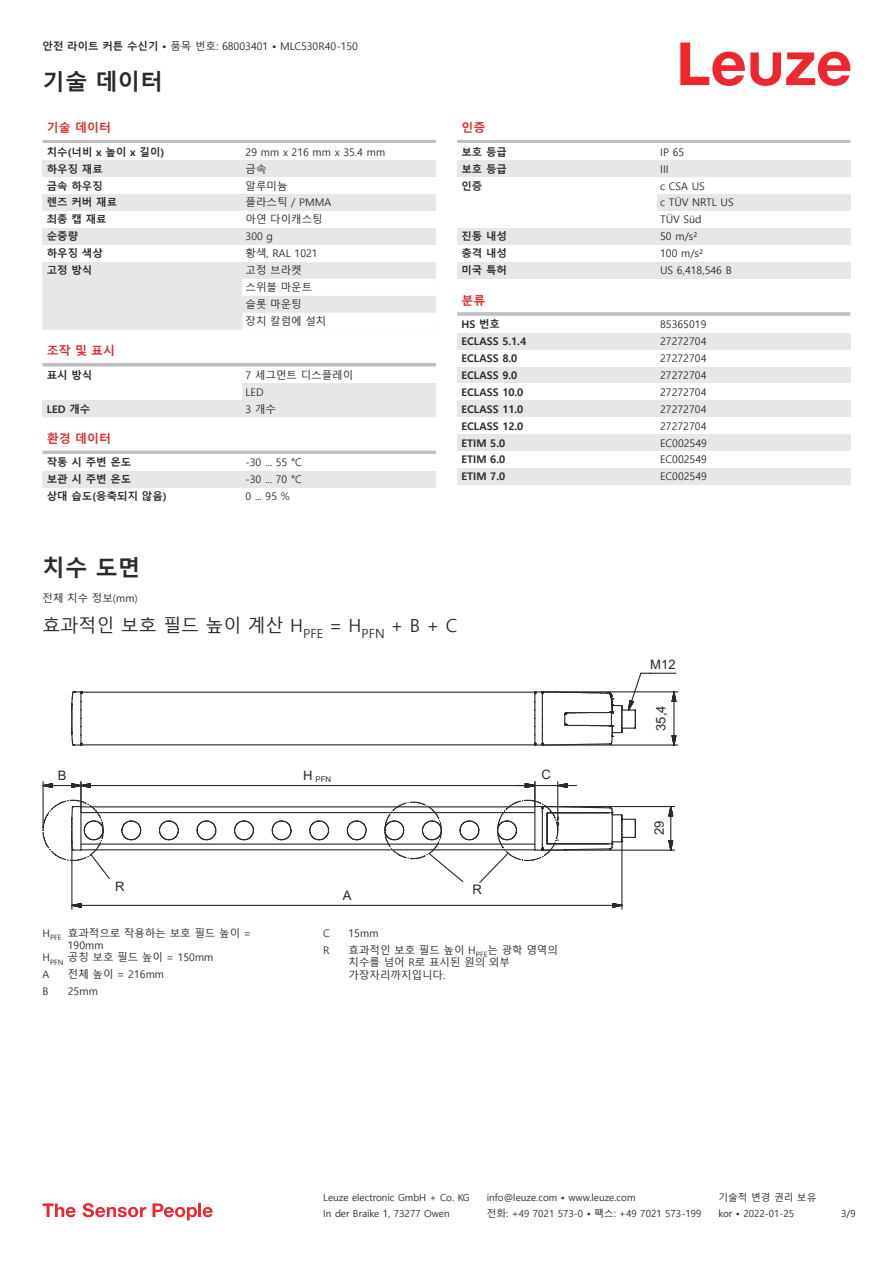
<style>
.page{position:relative;width:893px;height:1263px;background:#fff}
.page>*{position:absolute;margin:0;border:0;box-sizing:border-box;transform-origin:0 0}
.t1{font:700 22.5px "Malgun Gothic";color:#2b292a}
.t2{font:18px "Malgun Gothic";color:#2b292a}
.t3{font:13.05px "Arial";letter-spacing:.005em;color:#2b292a}
.t4{font:700 12px "Malgun Gothic";color:#db2a30}
.t5{font:10.5px/17px "Malgun Gothic";color:#2b292a}
.t6{font:700 10.5px "Malgun Gothic";color:#2b292a}
.t7{font:9.75px "Malgun Gothic";color:#2b292a}
.t8{font:7.8px "Arial";color:#2b292a}
.s1{font-weight:700}
</style>
<div class="page">
<svg style="left:680px;top:43px;width:170px;height:43px"></svg>
<div style="left:43px;top:279px;width:199px;height:51px;background:#e6e7e9"></div>
<hr style="left:43px;top:140px;width:393px;height:3px;background:#bdbfc1">
<div style="left:43px;top:160px;width:199px;height:17px;background:#e6e7e9"></div>
<div style="left:242px;top:160px;width:194px;height:17px;background:#e6e7e9"></div>
<div style="left:43px;top:194px;width:199px;height:17px;background:#e6e7e9"></div>
<div style="left:242px;top:194px;width:194px;height:17px;background:#e6e7e9"></div>
<div style="left:43px;top:228px;width:199px;height:17px;background:#e6e7e9"></div>
<div style="left:242px;top:228px;width:194px;height:17px;background:#e6e7e9"></div>
<div style="left:43px;top:262px;width:199px;height:17px;background:#e6e7e9"></div>
<svg style="left:242px;top:262px;width:194px;height:68px"></svg>
<svg style="left:43px;top:363px;width:393px;height:4px;fill:#bdbfc1"></svg>
<div style="left:242px;top:383px;width:194px;height:17px;background:#e6e7e9"></div>
<div style="left:43px;top:400px;width:199px;height:17px;background:#e6e7e9"></div>
<div style="left:242px;top:400px;width:194px;height:17px;background:#e6e7e9"></div>
<hr style="left:43px;top:451px;width:393px;height:3px;background:#bdbfc1">
<div style="left:43px;top:471px;width:199px;height:17px;background:#e6e7e9"></div>
<div style="left:242px;top:471px;width:194px;height:17px;background:#e6e7e9"></div>
<hr style="left:457px;top:140px;width:393px;height:3px;background:#bdbfc1">
<div style="left:457px;top:160px;width:200px;height:17px;background:#e6e7e9"></div>
<div style="left:657px;top:160px;width:193px;height:17px;background:#e6e7e9"></div>
<div style="left:657px;top:194px;width:193px;height:17px;background:#e6e7e9"></div>
<div style="left:457px;top:228px;width:200px;height:17px;background:#e6e7e9"></div>
<div style="left:657px;top:228px;width:193px;height:17px;background:#e6e7e9"></div>
<div style="left:457px;top:262px;width:200px;height:17px;background:#e6e7e9"></div>
<div style="left:657px;top:262px;width:193px;height:17px;background:#e6e7e9"></div>
<hr style="left:457px;top:312px;width:393px;height:4px;background:#c7c9ca">
<div style="left:457px;top:333px;width:200px;height:17px;background:#e6e7e9"></div>
<div style="left:657px;top:333px;width:193px;height:17px;background:#e6e7e9"></div>
<div style="left:457px;top:367px;width:200px;height:16px;background:#e6e7e9"></div>
<div style="left:657px;top:367px;width:193px;height:16px;background:#e6e7e9"></div>
<div style="left:457px;top:400px;width:200px;height:17px;background:#e6e7e9"></div>
<div style="left:657px;top:400px;width:193px;height:17px;background:#e6e7e9"></div>
<div style="left:457px;top:434px;width:200px;height:17px;background:#e6e7e9"></div>
<div style="left:657px;top:434px;width:193px;height:17px;background:#e6e7e9"></div>
<div style="left:457px;top:468px;width:200px;height:17px;background:#e6e7e9"></div>
<div style="left:657px;top:468px;width:193px;height:17px;background:#e6e7e9"></div>
<svg style="left:43px;top:1203px;width:33px;height:14px"></svg>
<svg style="left:83px;top:1203px;width:63px;height:14px"></svg>
<svg style="left:153px;top:1203px;width:44px;height:17px"></svg>
<hr style="left:198px;top:1203px;width:3px;height:14px;background:#ed272d">
<svg style="left:203px;top:1207px;width:10px;height:10px"></svg>
<svg style="left:71px;top:691px;width:463px;height:9px"></svg>
<svg style="left:71px;top:700px;width:463px;height:46px"></svg>
<svg style="left:534px;top:672px;width:144px;height:74px"></svg>
<svg style="left:43px;top:781px;width:632px;height:129px"></svg>
<p class="t5" style="left:43px;top:38px;width:317px"><span class="s1">안전 라이트 커튼 수신기 •</span> 품목 번호: 68003401 <span class="s1">•</span> MLC530R40-150</p>
<h1 class="t1" style="left:43px;top:69px;width:122px">기술 데이터</h1>
<p class="t4" style="left:47px;top:121px;width:66px">기술 데이터</p>
<p class="t6" style="left:47px;top:146px;width:119px">치수(너비 x 높이 x 길이)</p>
<p class="t5" style="left:246px;top:144px;width:141px">29 mm x 216 mm x 35.4 mm</p>
<p class="t6" style="left:47px;top:163px;width:58px">하우징 재료</p>
<p class="t5" style="left:246px;top:161px;width:22px">금속</p>
<p class="t6" style="left:47px;top:179px;width:58px">금속 하우징</p>
<p class="t5" style="left:246px;top:177px;width:43px">알루미늄</p>
<p class="t6" style="left:47px;top:196px;width:72px">렌즈 커버 재료</p>
<p class="t5" style="left:246px;top:194px;width:87px">플라스틱 / PMMA</p>
<p class="t6" style="left:47px;top:213px;width:61px">최종 캡 재료</p>
<p class="t5" style="left:246px;top:211px;width:79px">아연 다이캐스팅</p>
<p class="t6" style="left:47px;top:230px;width:33px">순중량</p>
<p class="t5" style="left:246px;top:228px;width:29px">300 g</p>
<p class="t6" style="left:47px;top:247px;width:58px">하우징 색상</p>
<p class="t5" style="left:246px;top:245px;width:74px">황색, RAL 1021</p>
<p class="t6" style="left:47px;top:264px;width:47px">고정 방식</p>
<p class="t5" style="left:246px;top:262px;width:82px">고정 브라켓 스위블 마운트 슬롯 마운팅<br>장치 칼럼에 설치</p>
<p class="t4" style="left:47px;top:344px;width:70px">조작 및 표시</p>
<p class="t6" style="left:47px;top:369px;width:47px">표시 방식</p>
<p class="t5" style="left:246px;top:367px;width:109px">7 세그먼트 디스플레이<br>LED</p>
<p class="t6" style="left:47px;top:403px;width:45px">LED 개수</p>
<p class="t5" style="left:246px;top:401px;width:32px">3 개수</p>
<p class="t4" style="left:47px;top:432px;width:66px">환경 데이터</p>
<p class="t6" style="left:47px;top:456px;width:86px">작동 시 주변 온도</p>
<p class="t5" style="left:246px;top:454px;width:58px">-30 ... 55 °C</p>
<p class="t6" style="left:47px;top:473px;width:86px">보관 시 주변 온도</p>
<p class="t5" style="left:246px;top:471px;width:58px">-30 ... 70 °C</p>
<p class="t6" style="left:47px;top:490px;width:121px">상대 습도(응축되지 않음)</p>
<p class="t5" style="left:246px;top:488px;width:46px">0 ... 95 %</p>
<h1 class="t1" style="left:43px;top:555px;width:99px">치수 도면</h1>
<p class="t5" style="left:43px;top:590px;width:97px">전체 치수 정보(mm)</p>
<p class="t4" style="left:461px;top:121px;width:25px">인증</p>
<p class="t6" style="left:461px;top:146px;width:47px">보호 등급</p>
<p class="t5" style="left:660px;top:144px;width:26px">IP 65</p>
<p class="t6" style="left:461px;top:163px;width:47px">보호 등급</p>
<p class="t5" style="left:660px;top:160px;width:10px">III</p>
<p class="t6" style="left:461px;top:179px;width:22px">인증</p>
<p class="t5" style="left:660px;top:177px;width:75px">c CSA US<br>c TÜV NRTL US<br>TÜV Süd</p>
<p class="t6" style="left:461px;top:230px;width:47px">진동 내성</p>
<p class="t5" style="left:660px;top:228px;width:39px">50 m/s²</p>
<p class="t6" style="left:461px;top:247px;width:47px">충격 내성</p>
<p class="t5" style="left:660px;top:245px;width:44px">100 m/s²</p>
<p class="t6" style="left:461px;top:264px;width:47px">미국 특허</p>
<p class="t5" style="left:660px;top:262px;width:73px">US 6,418,546 B</p>
<p class="t4" style="left:461px;top:293px;width:25px">분류</p>
<p class="t6" style="left:461px;top:318px;width:40px">HS 번호</p>
<p class="t5" style="left:660px;top:316px;width:48px">85365019</p>
<p class="t6" style="left:461px;top:335px;width:66px">ECLASS 5.1.4</p>
<p class="t5" style="left:660px;top:333px;width:48px">27272704</p>
<p class="t6" style="left:461px;top:352px;width:57px">ECLASS 8.0</p>
<p class="t5" style="left:660px;top:350px;width:48px">27272704</p>
<p class="t6" style="left:461px;top:369px;width:57px">ECLASS 9.0</p>
<p class="t5" style="left:660px;top:367px;width:48px">27272704</p>
<p class="t6" style="left:461px;top:386px;width:63px">ECLASS 10.0</p>
<p class="t5" style="left:660px;top:384px;width:48px">27272704</p>
<p class="t6" style="left:461px;top:403px;width:63px">ECLASS 11.0</p>
<p class="t5" style="left:660px;top:401px;width:48px">27272704</p>
<p class="t6" style="left:461px;top:420px;width:63px">ECLASS 12.0</p>
<p class="t5" style="left:660px;top:417px;width:48px">27272704</p>
<p class="t6" style="left:461px;top:436px;width:45px">ETIM 5.0</p>
<p class="t5" style="left:660px;top:434px;width:48px">EC002549</p>
<p class="t6" style="left:461px;top:453px;width:45px">ETIM 6.0</p>
<p class="t5" style="left:660px;top:451px;width:48px">EC002549</p>
<p class="t6" style="left:461px;top:470px;width:45px">ETIM 7.0</p>
<p class="t5" style="left:660px;top:468px;width:48px">EC002549</p>
<h2 class="t2" style="left:43px;top:616px;width:416px">효과적인 보호 필드 높이 계산 H<sub>PFE</sub> = H<sub>PFN</sub> + B + C</h2>
<p class="t3" style="left:58px;top:770px;width:10px">B</p>
<p class="t8" style="left:303px;top:776px;width:29px"><sup>H</sup> PFN</p>
<p class="t3" style="left:115px;top:881px;width:11px">R</p>
<p class="t3" style="left:472px;top:884px;width:11px">R</p>
<p class="t3" style="left:343px;top:890px;width:10px">A</p>
<p class="t3" style="left:542px;top:770px;width:11px">C</p>
<p class="t5" style="left:43px;top:925px;width:210px">H<sub>PFE</sub> 효과적으로 작용하는 보호 필드 높이 =</p>
<p class="t5" style="left:68px;top:937px;width:37px">190mm</p>
<p class="t5" style="left:43px;top:949px;width:173px">H<sub>PFN</sub> 공칭 보호 필드 높이 = 150mm</p>
<p class="t5" style="left:43px;top:966px;width:8px">A</p>
<p class="t5" style="left:68px;top:966px;width:98px">전체 높이 = 216mm</p>
<p class="t5" style="left:43px;top:983px;width:8px">B</p>
<p class="t5" style="left:68px;top:983px;width:32px">25mm</p>
<p class="t5" style="left:323px;top:925px;width:8px">C</p>
<p class="t5" style="left:348px;top:925px;width:32px">15mm</p>
<p class="t5" style="left:323px;top:942px;width:8px">R</p>
<p class="t5" style="left:348px;top:944px;width:211px;line-height:12.6px">효과적인 보호 필드 높이 H<sub>PFE</sub>는 광학 영역의 치수를 넘어 R로 표시된 원의 외부 가장자리까지입니다.</p>
<p class="t3" style="left:650px;top:660px;width:27px">M12</p>
<p class="t3" style="left:656px;top:731px;width:27px;rotate:-90deg">35,4</p>
<p class="t3" style="left:654px;top:835px;width:16px;rotate:-90deg">29</p>
<p class="t7" style="left:323px;top:1192px;width:148px">Leuze electronic GmbH + Co. KG</p>
<p class="t7" style="left:487px;top:1192px;width:150px">info@leuze.com • www.leuze.com</p>
<p class="t7" style="left:718px;top:1192px;width:100px">기술적 변경 권리 보유</p>
<p class="t7" style="left:323px;top:1208px;width:128px">In der Braike 1, 73277 Owen</p>
<p class="t7" style="left:487px;top:1208px;width:216px">전화: +49 7021 573-0 • 팩스: +49 7021 573-199</p>
<p class="t7" style="left:718px;top:1208px;width:77px">kor • 2022-01-25</p>
<p class="t7" style="left:841px;top:1208px;width:16px">3 /9</p>
</div>
